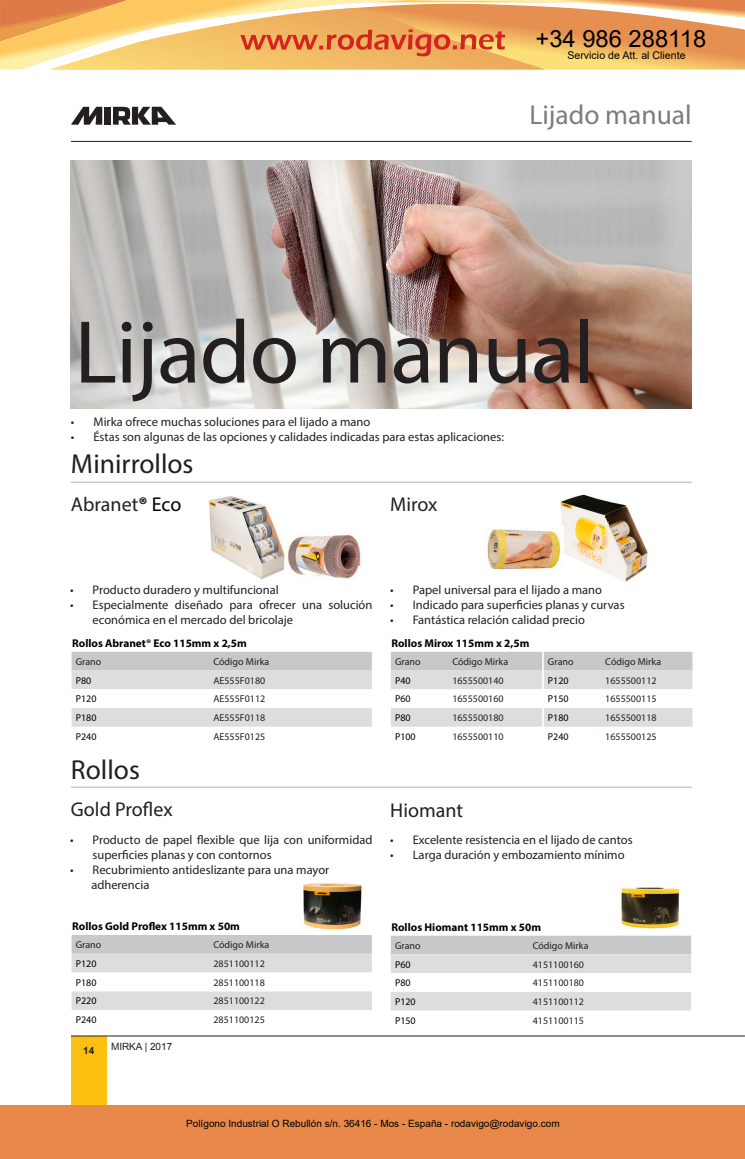
<style>
.page{position:relative;width:745px;height:1159px;background:#fff}
.page>*{position:absolute;margin:0;border:0;box-sizing:border-box;transform-origin:0 0}
.t1{font:90px "Myriad Pro";letter-spacing:-.01em;color:#231f20}
.t2{font:27.5px "Myriad Pro";color:#231f20}
.t3{font:27.5px "Myriad Pro";color:#7a7c7f}
.t4{font:23.75px "Arial";color:#000}
.t5{font:20px "Myriad Pro";color:#231f20}
.t6{font:12.5px/15px "Myriad Pro";color:#231f20}
.t7{font:700 11.25px "Myriad Pro";color:#000}
.t8{font:10.62px "Arial";color:#000}
.t9{font:10px "Myriad Pro";color:#231f20}
.t10{font:10px "Myriad Pro";color:#000}
.t11{font:10px "Arial";color:#000}
.t12{font:10px "Arial";letter-spacing:-.005em;color:#231f20}
.t13{font:700 10px "Arial";color:#231f20}
.s1{font-weight:700;color:#000}
.s2{color:#000}
</style>
<div class="page">
<svg style="left:71px;top:107px;width:31px;height:18px"></svg>
<div style="left:104px;top:107px;width:7px;height:18px;background:#231f20"></div>
<svg style="left:113px;top:107px;width:63px;height:18px"></svg>
<hr style="left:71px;top:141px;width:620px;height:1px;background:#231f20">
<div style="left:71px;top:1035px;width:35px;height:71px;background:#fdc011"></div>
<hr style="left:71px;top:1035px;width:673px;height:1px;background:#231f20">
<img style="left:209px;top:496px;width:76px;height:84px">
<img style="left:286px;top:535px;width:75px;height:44px">
<img style="left:71px;top:160px;width:620px;height:248px">
<hr style="left:71px;top:482px;width:620px;height:1px;background:#b2b3b7">
<hr style="left:71px;top:786px;width:620px;height:1px;background:#b2b3b7">
<img style="left:560px;top:494px;width:88px;height:87px">
<img style="left:487px;top:527px;width:76px;height:46px">
<svg style="left:71px;top:652px;width:300px;height:75px"></svg>
<svg style="left:391px;top:652px;width:301px;height:75px"></svg>
<svg style="left:391px;top:935px;width:299px;height:76px"></svg>
<img style="left:621px;top:887px;width:59px;height:42px">
<svg style="left:71px;top:935px;width:300px;height:75px"></svg>
<img style="left:303px;top:883px;width:59px;height:47px">
<div style="left:0;top:1105px;width:744px;height:54px;background:#e88949"></div>
<svg style="left:0;top:0;width:744px;height:70px;background:#f0b66e"></svg>
<h3 class="t4" style="left:535px;top:22px;width:172px">+34 986 288118</h3>
<p class="t8" style="left:567px;top:48px;width:120px">Servicio de Att. al Cliente</p>
<p class="t3" style="left:529px;top:98px;width:164px">Lijado manual</p>
<p class="t1" style="left:74px;top:297px;width:521px">Lijado manual</p>
<p class="t6" style="left:71px;top:414px;width:301px">• Mirka ofrece muchas soluciones para el lijado a mano</p>
<p class="t6" style="left:71px;top:429px;width:434px">• Éstas son algunas de las opciones y calidades indicadas para estas aplicaciones:</p>
<p class="t2" style="left:71px;top:447px;width:124px">Minirrollos</p>
<p class="t5" style="left:71px;top:492px;width:112px">Abranet<span class="s1">®</span> <span class="s2">Eco</span></p>
<p class="t5" style="left:390px;top:492px;width:49px">Mirox</p>
<p class="t6" style="left:70px;top:582px;width:210px">• Producto duradero y multifuncional</p>
<p class="t6" style="left:92px;top:597px;width:281px;text-indent:-22px">• Especialmente diseñado para ofrecer una solución económica en el mercado del bricolaje</p>
<p class="t7" style="left:72px;top:635px;width:176px">Rollos Abranet® Eco 115mm x 2,5m</p>
<p class="t9" style="left:76px;top:655px;width:27px">Grano</p>
<p class="t9" style="left:213px;top:655px;width:57px">Código Mirka</p>
<p class="t10" style="left:76px;top:674px;width:17px">P80</p>
<p class="t9" style="left:213px;top:674px;width:53px">AE555F0180</p>
<p class="t10" style="left:76px;top:693px;width:22px">P120</p>
<p class="t9" style="left:213px;top:693px;width:53px">AE555F0112</p>
<p class="t10" style="left:76px;top:711px;width:22px">P180</p>
<p class="t9" style="left:213px;top:711px;width:53px">AE555F0118</p>
<p class="t10" style="left:76px;top:730px;width:22px">P240</p>
<p class="t9" style="left:213px;top:730px;width:53px">AE555F0125</p>
<p class="t2" style="left:71px;top:753px;width:70px">Rollos</p>
<p class="t5" style="left:71px;top:797px;width:103px">Gold Proflex</p>
<p class="t6" style="left:92px;top:832px;width:281px;text-indent:-22px">• Producto de papel flexible que lija con uniformidad superficies planas y con contornos</p>
<p class="t6" style="left:70px;top:862px;width:261px">• Recubrimiento antideslizante para una mayor</p>
<p class="t6" style="left:91px;top:877px;width:59px">adherencia</p>
<p class="t7" style="left:72px;top:919px;width:169px">Rollos Gold Proflex 115mm x 50m</p>
<p class="t9" style="left:76px;top:938px;width:27px">Grano</p>
<p class="t9" style="left:213px;top:938px;width:57px">Código Mirka</p>
<p class="t10" style="left:76px;top:957px;width:22px">P120</p>
<p class="t9" style="left:213px;top:957px;width:53px">2851100112</p>
<p class="t10" style="left:76px;top:976px;width:22px">P180</p>
<p class="t9" style="left:213px;top:976px;width:53px">2851100118</p>
<p class="t10" style="left:76px;top:995px;width:22px">P220</p>
<p class="t9" style="left:213px;top:995px;width:53px">2851100122</p>
<p class="t10" style="left:76px;top:1013px;width:22px">P240</p>
<p class="t9" style="left:213px;top:1013px;width:53px">2851100125</p>
<p class="t13" style="left:83px;top:1044px;width:13px">14</p>
<p class="t12" style="left:111px;top:1039px;width:63px">MIRKA | 2017</p>
<p class="t6" style="left:390px;top:582px;width:213px">• Papel universal para el lijado a mano</p>
<p class="t6" style="left:390px;top:597px;width:236px">• Indicado para superficies planas y curvas</p>
<p class="t6" style="left:390px;top:612px;width:196px">• Fantástica relación calidad precio</p>
<p class="t7" style="left:391px;top:635px;width:139px">Rollos Mirox 115mm x 2,5m</p>
<p class="t9" style="left:395px;top:655px;width:27px">Grano</p>
<p class="t9" style="left:452px;top:655px;width:57px">Código Mirka</p>
<p class="t10" style="left:395px;top:674px;width:17px">P40</p>
<p class="t9" style="left:452px;top:674px;width:53px">1655500140</p>
<p class="t10" style="left:395px;top:693px;width:17px">P60</p>
<p class="t9" style="left:452px;top:693px;width:53px">1655500160</p>
<p class="t10" style="left:395px;top:711px;width:17px">P80</p>
<p class="t9" style="left:452px;top:711px;width:53px">1655500180</p>
<p class="t10" style="left:395px;top:730px;width:22px">P100</p>
<p class="t9" style="left:452px;top:730px;width:53px">1655500110</p>
<p class="t9" style="left:547px;top:655px;width:27px">Grano</p>
<p class="t9" style="left:605px;top:655px;width:57px">Código Mirka</p>
<p class="t10" style="left:547px;top:674px;width:22px">P120</p>
<p class="t9" style="left:605px;top:674px;width:53px">1655500112</p>
<p class="t10" style="left:547px;top:693px;width:22px">P150</p>
<p class="t9" style="left:605px;top:693px;width:53px">1655500115</p>
<p class="t10" style="left:547px;top:711px;width:22px">P180</p>
<p class="t9" style="left:605px;top:711px;width:53px">1655500118</p>
<p class="t10" style="left:547px;top:730px;width:22px">P240</p>
<p class="t9" style="left:605px;top:730px;width:53px">1655500125</p>
<p class="t5" style="left:390px;top:797px;width:74px">Hiomant</p>
<p class="t6" style="left:390px;top:832px;width:244px">• Excelente resistencia en el lijado de cantos</p>
<p class="t6" style="left:390px;top:847px;width:236px">• Larga duración y embozamiento mínimo</p>
<p class="t7" style="left:391px;top:919px;width:151px">Rollos Hiomant 115mm x 50m</p>
<p class="t9" style="left:395px;top:939px;width:27px">Grano</p>
<p class="t9" style="left:532px;top:939px;width:57px">Código Mirka</p>
<p class="t10" style="left:395px;top:958px;width:17px">P60</p>
<p class="t9" style="left:532px;top:958px;width:53px">4151100160</p>
<p class="t10" style="left:395px;top:977px;width:17px">P80</p>
<p class="t9" style="left:532px;top:977px;width:53px">4151100180</p>
<p class="t10" style="left:395px;top:995px;width:22px">P120</p>
<p class="t9" style="left:532px;top:995px;width:53px">4151100112</p>
<p class="t10" style="left:395px;top:1014px;width:22px">P150</p>
<p class="t9" style="left:532px;top:1014px;width:53px">4151100115</p>
<p class="t11" style="left:186px;top:1117px;width:375px">Polígono Industrial O Rebullón s/n. 36416 - Mos - España - rodavigo@rodavigo.com</p>
</div>
